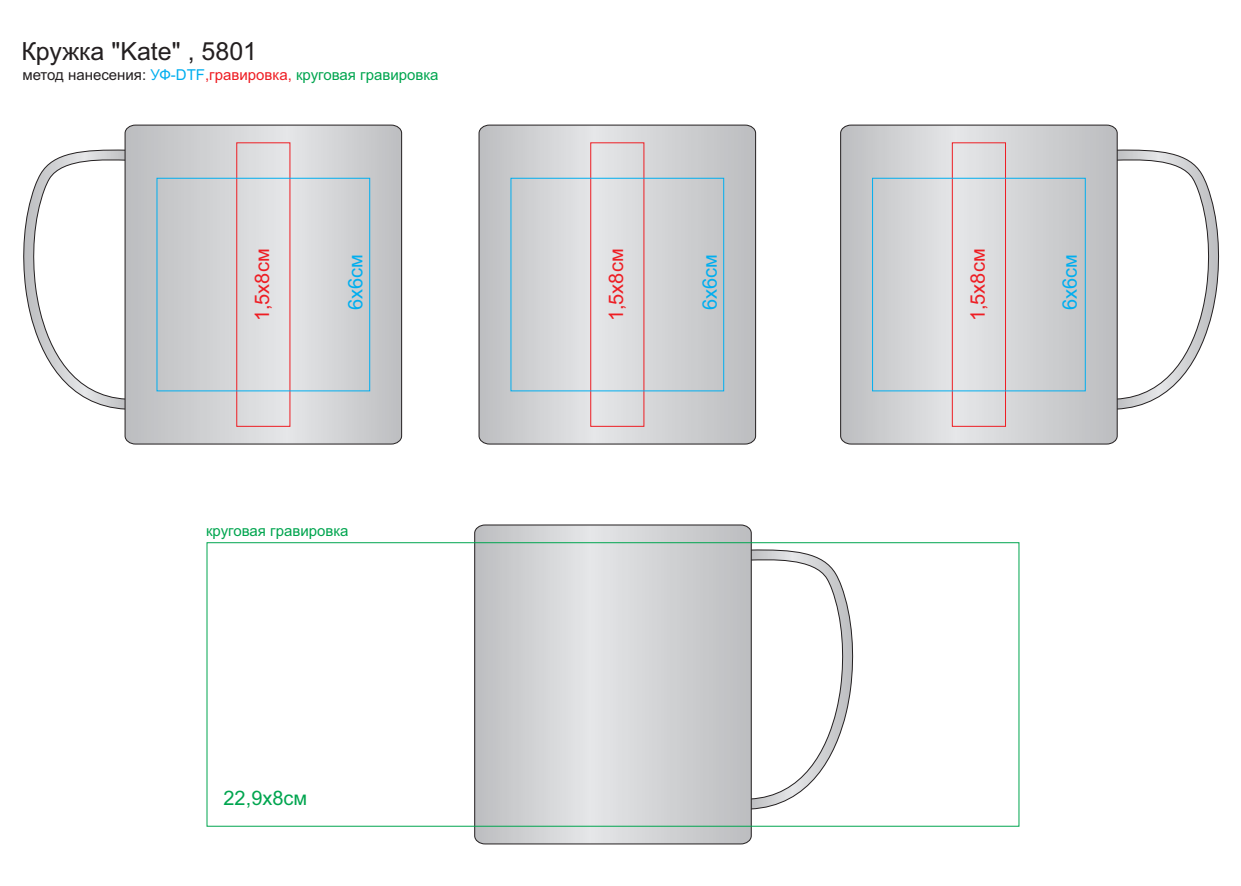
<style>
.page{position:relative;width:1241px;height:886px;background:#fff}
.page>*{position:absolute;margin:0;border:0;box-sizing:border-box;transform-origin:0 0}
.t1{font:25px "Arial";color:#231f20}
.t2{font:20px "Arial";color:#ee1d23}
.t3{font:20px "Arial";color:#00aeef}
.t4{font:20px "Arial";color:#00a54f}
.t5{font:15px "Arial";color:#00a54f}
.s1{color:#231f20}
.s2{color:#00aeef}
.s3{color:#ee1d23}
</style>
<div class="page">
<svg style="left:23px;top:149px;width:101px;height:261px"></svg>
<svg style="left:124px;top:124px;width:278px;height:321px;background:#cdced1"></svg>
<div style="left:236px;top:143px;width:54px;height:283px;border:1px solid #ee1d23"></div>
<svg style="left:478px;top:124px;width:278px;height:321px;background:#cdced0"></svg>
<div style="left:590px;top:143px;width:54px;height:283px;border:1px solid #ee1d23"></div>
<svg style="left:751px;top:549px;width:103px;height:261px"></svg>
<svg style="left:474px;top:524px;width:277px;height:320px;background:#cdcfd1"></svg>
<svg style="left:1117px;top:149px;width:103px;height:261px"></svg>
<svg style="left:840px;top:124px;width:277px;height:321px;background:#cecdcf"></svg>
<div style="left:952px;top:143px;width:53px;height:283px;border:1px solid #ee1d23"></div>
<div style="left:157px;top:178px;width:213px;height:213px;border:1px solid #00aeef"></div>
<div style="left:510px;top:178px;width:214px;height:213px;border:1px solid #00aeef"></div>
<div style="left:872px;top:178px;width:213px;height:213px;border:1px solid #00aeef"></div>
<h1 class="t1" style="left:21px;top:42px;width:237px">Кружка "Kate" , 5801</h1>
<p class="t5" style="left:22px;top:69px;width:418px"><span class="s1">метод нанесения:</span> <span class="s2">УФ-DTF</span><span class="s3">,гравировка,</span> круговая гравировка</p>
<h2 class="t2" style="left:254px;top:321px;width:74px;rotate:-90deg">1,5х8см</h2>
<h2 class="t2" style="left:608px;top:321px;width:74px;rotate:-90deg">1,5х8см</h2>
<h2 class="t2" style="left:969px;top:321px;width:74px;rotate:-90deg">1,5х8см</h2>
<h2 class="t3" style="left:348px;top:310px;width:57px;rotate:-90deg">6х6см</h2>
<h2 class="t3" style="left:702px;top:310px;width:57px;rotate:-90deg">6х6см</h2>
<h2 class="t3" style="left:1062px;top:310px;width:57px;rotate:-90deg">6х6см</h2>
<p class="t5" style="left:206px;top:525px;width:144px">круговая гравировка</p>
<h2 class="t4" style="left:223px;top:791px;width:85px">22,9х8см</h2>
</div>
